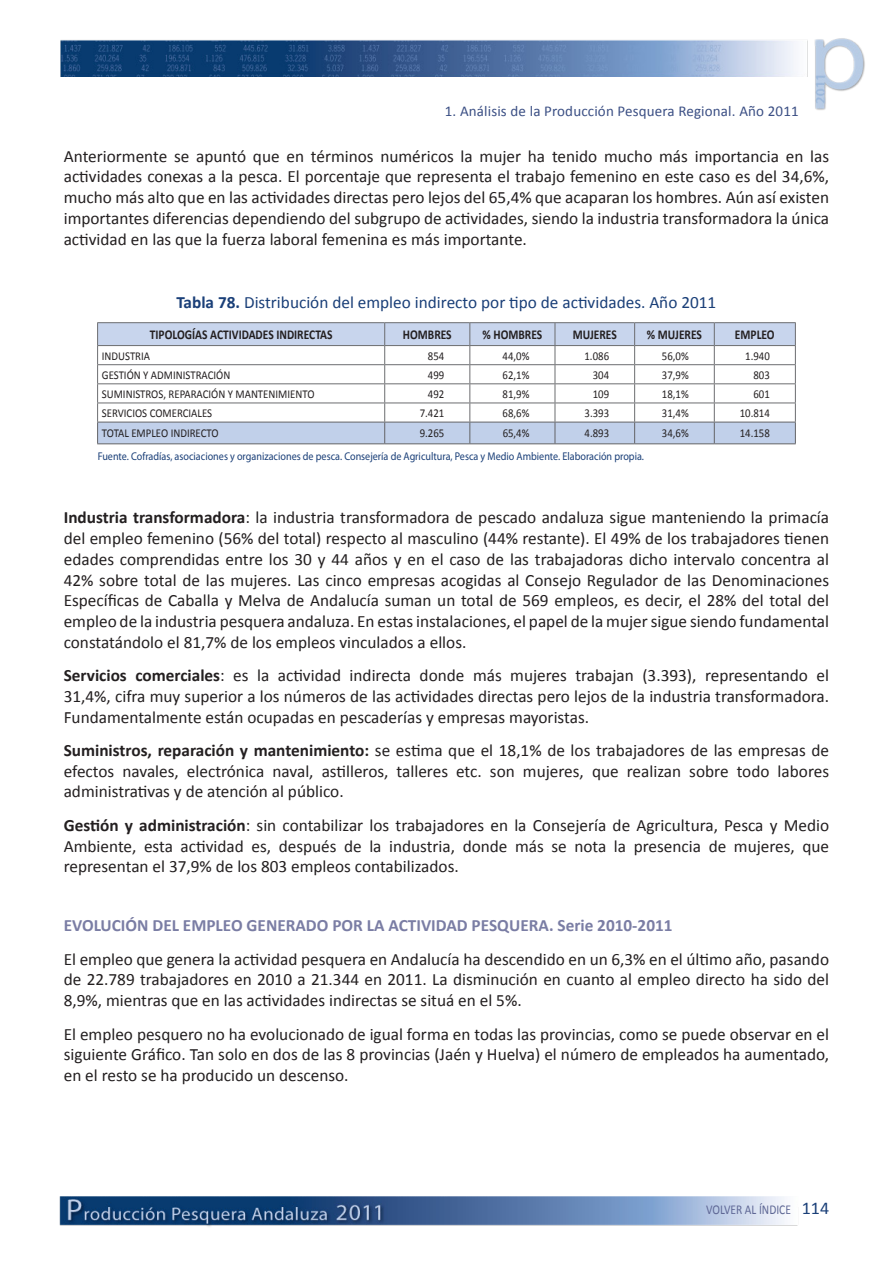
<style>
.page{position:relative;width:893px;height:1263px;background:#fff}
.page>*{position:absolute;margin:0;border:0;box-sizing:border-box;transform-origin:0 0}
.t1{font:18px "Calibri";color:#1a3f78}
.t2{font:17.25px/20.7px "Calibri";color:#231f20;text-align:justify}
.t3{font:17.25px "Calibri";color:#1a3f78}
.t4{font:700 17.25px "Calibri";color:#7a7da4}
.t5{font:15px "Calibri";letter-spacing:.01em;color:#3b4f84}
.t6{font:700 13.5px "Calibri";color:#231f20;scale:.85 1}
.t7{font:13.5px "Calibri";color:#5e6795;scale:.85 1}
.t8{font:12px "Calibri";color:#231f20;scale:.9 1}
.t9{font:11.25px "Myriad Pro";color:#1a3f78;scale:.9 1}
.s1{font-weight:700}
</style>
<div class="page">
<img style="left:59px;top:38px;width:806px;height:1189px">
<hr style="left:97px;top:322px;width:288px;height:1px;background:#6c6d70">
<hr style="left:385px;top:322px;width:85px;height:1px;background:#6c6d70">
<hr style="left:470px;top:322px;width:85px;height:1px;background:#6c6d70">
<hr style="left:555px;top:322px;width:80px;height:1px;background:#6c6d70">
<hr style="left:635px;top:322px;width:79px;height:1px;background:#6c6d70">
<hr style="left:714px;top:322px;width:82px;height:1px;background:#6c6d70">
<svg style="left:97px;top:323px;width:699px;height:120px"></svg>
<hr style="left:97px;top:443px;width:288px;height:1px;background:#636366">
<hr style="left:385px;top:443px;width:85px;height:1px;background:#636366">
<hr style="left:470px;top:443px;width:85px;height:1px;background:#636366">
<hr style="left:555px;top:443px;width:80px;height:1px;background:#636366">
<hr style="left:635px;top:443px;width:79px;height:1px;background:#636366">
<hr style="left:714px;top:443px;width:82px;height:1px;background:#636366">
<p class="t5" style="left:445px;top:102px;width:355px">1. Análisis de la Producción Pesquera Regional. Año 2011</p>
<p class="t2" style="left:64px;top:145px;width:767px">Anteriormente se apuntó que en términos numéricos la mujer ha tenido mucho más importancia en las actividades conexas a la pesca. El porcentaje que representa el trabajo femenino en este caso es del 34,6%, mucho más alto que en las actividades directas pero lejos del 65,4% que acaparan los hombres. Aún así existen importantes diferencias dependiendo del subgrupo de actividades, siendo la industria transformadora la única actividad en las que la fuerza laboral femenina es más importante.</p>
<p class="t3" style="left:176px;top:291px;width:541px"><span class="s1">Tabla 78.</span> Distribución del empleo indirecto por tipo de actividades. Año 2011</p>
<p class="t6" style="left:150px;top:326px;width:216px">TIPOLOGÍAS ACTIVIDADES INDIRECTAS</p>
<p class="t6" style="left:403px;top:326px;width:59px">HOMBRES</p>
<p class="t6" style="left:482px;top:326px;width:72px">% HOMBRES</p>
<p class="t6" style="left:573px;top:326px;width:53px">MUJERES</p>
<p class="t6" style="left:647px;top:326px;width:66px">% MUJERES</p>
<p class="t6" style="left:735px;top:326px;width:48px">EMPLEO</p>
<p class="t8" style="left:102px;top:348px;width:55px">INDUSTRIA</p>
<p class="t8" style="left:428px;top:348px;width:20px">854</p>
<p class="t8" style="left:503px;top:348px;width:31px">44,0%</p>
<p class="t8" style="left:584px;top:348px;width:29px">1.086</p>
<p class="t8" style="left:662px;top:348px;width:31px">56,0%</p>
<p class="t8" style="left:745px;top:348px;width:29px">1.940</p>
<p class="t8" style="left:102px;top:367px;width:144px">GESTIÓN Y ADMINISTRACIÓN</p>
<p class="t8" style="left:428px;top:367px;width:20px">499</p>
<p class="t8" style="left:503px;top:367px;width:31px">62,1%</p>
<p class="t8" style="left:593px;top:367px;width:20px">304</p>
<p class="t8" style="left:662px;top:367px;width:31px">37,9%</p>
<p class="t8" style="left:753px;top:367px;width:20px">803</p>
<p class="t8" style="left:102px;top:386px;width:238px">SUMINISTROS, REPARACIÓN Y MANTENIMIENTO</p>
<p class="t8" style="left:428px;top:386px;width:20px">492</p>
<p class="t8" style="left:503px;top:386px;width:31px">81,9%</p>
<p class="t8" style="left:593px;top:386px;width:20px">109</p>
<p class="t8" style="left:662px;top:386px;width:31px">18,1%</p>
<p class="t8" style="left:753px;top:386px;width:20px">601</p>
<p class="t8" style="left:102px;top:406px;width:124px">SERVICIOS COMERCIALES</p>
<p class="t8" style="left:420px;top:406px;width:29px">7.421</p>
<p class="t8" style="left:503px;top:406px;width:31px">68,6%</p>
<p class="t8" style="left:584px;top:406px;width:29px">3.393</p>
<p class="t8" style="left:662px;top:406px;width:31px">31,4%</p>
<p class="t8" style="left:740px;top:406px;width:35px">10.814</p>
<p class="t8" style="left:102px;top:426px;width:131px">TOTAL EMPLEO INDIRECTO</p>
<p class="t8" style="left:420px;top:426px;width:29px">9.265</p>
<p class="t8" style="left:503px;top:426px;width:31px">65,4%</p>
<p class="t8" style="left:584px;top:426px;width:29px">4.893</p>
<p class="t8" style="left:662px;top:426px;width:31px">34,6%</p>
<p class="t8" style="left:740px;top:426px;width:35px">14.158</p>
<p class="t9" style="left:98px;top:449px;width:608px">Fuente. Cofradías, asociaciones y organizaciones de pesca. Consejería de Agricultura, Pesca y Medio Ambiente. Elaboración propia.</p>
<p class="t2" style="left:64px;top:507px;width:767px"><span class="s1">Industria transformadora</span>: la industria transformadora de pescado andaluza sigue manteniendo la primacía del empleo femenino (56% del total) respecto al masculino (44% restante). El 49% de los trabajadores tienen edades comprendidas entre los 30 y 44 años y en el caso de las trabajadoras dicho intervalo concentra al 42% sobre total de las mujeres. Las cinco empresas acogidas al Consejo Regulador de las Denominaciones Específicas de Caballa y Melva de Andalucía suman un total de 569 empleos, es decir, el 28% del total del empleo de la industria pesquera andaluza. En estas instalaciones, el papel de la mujer sigue siendo fundamental constatándolo el 81,7% de los empleos vinculados a ellos.</p>
<p class="t2" style="left:64px;top:664px;width:767px"><span class="s1">Servicios comerciales</span>: es la actividad indirecta donde más mujeres trabajan (3.393), representando el 31,4%, cifra muy superior a los números de las actividades directas pero lejos de la industria transformadora.<br>Fundamentalmente están ocupadas en pescaderías y empresas mayoristas.</p>
<p class="t2" style="left:64px;top:739px;width:767px"><span class="s1">Suministros, reparación y mantenimiento:</span> se estima que el 18,1% de los trabajadores de las empresas de efectos navales, electrónica naval, astilleros, talleres etc. son mujeres, que realizan sobre todo labores administrativas y de atención al público.</p>
<p class="t2" style="left:64px;top:814px;width:767px"><span class="s1">Gestión y administración</span>: sin contabilizar los trabajadores en la Consejería de Agricultura, Pesca y Medio Ambiente, esta actividad es, después de la industria, donde más se nota la presencia de mujeres, que representan el 37,9% de los 803 empleos contabilizados.</p>
<p class="t4" style="left:64px;top:915px;width:610px">EVOLUCIÓN DEL EMPLEO GENERADO POR LA ACTIVIDAD PESQU ERA. Serie 2010-2011</p>
<p class="t2" style="left:64px;top:948px;width:767px">El empleo que genera la actividad pesquera en Andalucía ha descendido en un 6,3% en el último año, pasando de 22.789 trabajadores en 2010 a 21.344 en 2011. La disminución en cuanto al empleo directo ha sido del 8,9%, mientras que en las actividades indirectas se situá en el 5%.</p>
<p class="t2" style="left:64px;top:1023px;width:767px">El empleo pesquero no ha evolucionado de igual forma en todas las provincias, como se puede observar en el siguiente Gráfico. Tan solo en dos de las 8 provincias (Jaén y Huelva) el número de empleados ha aumentado, en el resto se ha producido un descenso.</p>
<p class="t7" style="left:706px;top:1201px;width:101px">VOLVER AL ÍNDICE</p>
<p class="t1" style="left:802px;top:1197px;width:29px">114</p>
</div>
